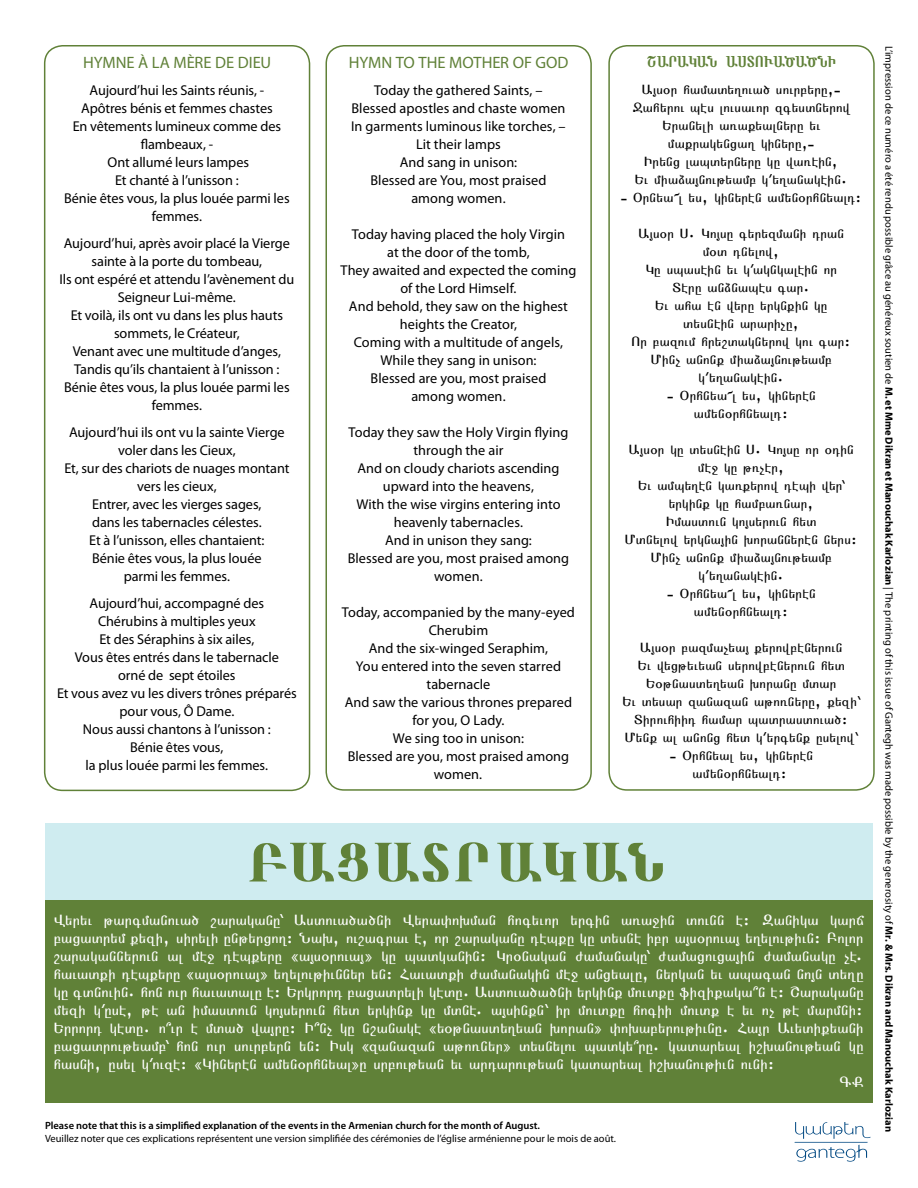
<style>
.page{position:relative;width:918px;height:1188px;background:#fff}
.page>*{position:absolute;margin:0;border:0;box-sizing:border-box;transform-origin:0 0}
.t1{font:700 52.5px "Alik";letter-spacing:.03em;color:#608138}
.t2{font:16.5px "Myriad Pro";color:#608138}
.t3{font:700 16.5px "Ardahan";letter-spacing:-.015em;color:#608138}
.t4{font:15px "Arasan";letter-spacing:.01em;color:#fff}
.t5{font:14.25px/18px "Myriad Pro";letter-spacing:-.005em;color:#000;text-align:center}
.t6{font:13.5px/18px "Arasan";letter-spacing:.015em;color:#000;text-align:center}
.t7{font:10.5px "Myriad Pro";color:#000}
.t8{font:600 10.5px "Myriad Pro";color:#000}
.s1{font-weight:700}
</style>
<div class="page">
<div style="left:44px;top:45px;width:266px;height:746px;border:2px solid #608138;border-radius:18px"></div>
<div style="left:326px;top:45px;width:266px;height:746px;border:2px solid #608138;border-radius:18px"></div>
<div style="left:608px;top:45px;width:267px;height:746px;border:2px solid #608138;border-radius:18px"></div>
<div style="left:45px;top:824px;width:828px;height:76px;background:#cfecf0"></div>
<div style="left:45px;top:900px;width:828px;height:203px;background:#608138"></div>
<svg style="left:795px;top:1122px;width:76px;height:40px"></svg>
<p class="t2" style="left:83px;top:52px;width:190px">HYMNE À LA MÈRE DE DIEU</p>
<p class="t5" style="left:64px;top:81px;width:227px">Aujourd’hui les Saints réunis, -<br>Apôtres bénis et femmes chastes<br>En vêtements lumineux comme des flambeaux, -<br>Ont allumé leurs lampes<br>Et chanté à l’unisson :<br>Bénie êtes vous, la plus louée parmi les femmes.</p>
<p class="t5" style="left:60px;top:234px;width:236px">Aujourd’hui, après avoir placé la Vierge sainte à la porte du tombeau,<br>Ils ont espéré et attendu l’avènement du<br>Seigneur Lui-même.<br>Et voilà, ils ont vu dans les plus hauts sommets, le Créateur,<br>Venant avec une multitude d’anges,<br>Tandis qu’ils chantaient à l’unisson :<br>Bénie êtes vous, la plus louée parmi les femmes.</p>
<p class="t5" style="left:64px;top:423px;width:227px">Aujourd’hui ils ont vu la sainte Vierge voler dans les Cieux,<br>Et, sur des chariots de nuages montant vers les cieux,<br>Entrer, avec les vierges sages,<br>dans les tabernacles célestes.<br>Et à l’unisson, elles chantaient:<br>Bénie êtes vous, la plus louée<br>parmi les femmes.</p>
<p class="t5" style="left:57px;top:594px;width:241px">Aujourd’hui, accompagné des<br>Chérubins à multiples yeux<br>Et des Séraphins à six ailes,<br>Vous êtes entrés dans le tabernacle<br>orné de sept étoiles<br>Et vous avez vu les divers trônes préparés pour vous, Ô Dame.<br>Nous aussi chantons à l’unisson :<br>Bénie êtes vous,<br>la plus louée parmi les femmes.</p>
<p class="t2" style="left:349px;top:52px;width:221px">HYMN TO THE MOTHER OF GOD</p>
<p class="t5" style="left:351px;top:81px;width:216px">Today the gathered Saints, –<br>Blessed apostles and chaste women<br>In garments luminous like torches, –<br>Lit their lamps<br>And sang in unison:<br>Blessed are You, most praised among women.</p>
<p class="t5" style="left:340px;top:225px;width:238px">Today having placed the holy Virgin<br>at the door of the tomb,<br>They awaited and expected the coming of the Lord Himself.<br>And behold, they saw on the highest heights the Creator,<br>Coming with a multitude of angels,<br>While they sang in unison:<br>Blessed are you, most praised<br>among women.</p>
<p class="t5" style="left:348px;top:423px;width:223px">Today they saw the Holy Virgin flying through the air<br>And on cloudy chariots ascending upward into the heavens,<br>With the wise virgins entering into heavenly tabernacles.<br>And in unison they sang:<br>Blessed are you, most praised among women.</p>
<p class="t5" style="left:342px;top:603px;width:235px">Today, accompanied by the many-eyed<br>Cherubim<br>And the six-winged Seraphim,<br>You entered into the seven starred tabernacle<br>And saw the various thrones prepared for you, O Lady.<br>We sing too in unison:<br>Blessed are you, most praised among women.</p>
<p class="t3" style="left:647px;top:56px;width:191px">&lt;ARAGAN ASDOVA?A?NI</p>
<p class="t6" style="left:620px;top:81px;width:243px">A3s0r hamady.ova/ sovrpyru56 }ahyrov bes lovsavor zcysdnyrow<br>Yranyli a-akyalnyru yv makragynxa. ginyru56<br>Irynx labdyrnyru gu wa-ein5<br>Yv mia2a3nov;yamp g4y.anagein7<br>6 )rnya~l ys5 ginyren amyn0rhnyalt1</p>
<p class="t6" style="left:632px;top:225px;width:221px">A3s0r S7 Go3su cyryzmani tran m0d tnylow5<br>Gu sbasein yv g4agngalein or<br>Deru an2nabes car7<br>Yv aha en wyru yrgnkin gu dysnein arari[u5<br>Or pazovm hry,dagnyrow gov car1<br>Min[ anonk mia2a3nov;yamp g4y.anagein7<br>6 )rhnya~l ys5 ginyren amyn0rhnyalt1</p>
<p class="t6" style="left:625px;top:441px;width:234px">A3s0r gu dysnein S7 Go3su or 0tin me] gu ;-[er5<br>Yv amby.en ga-kyrow tebi wyr` yrgink gu hampa-nar5<br>Imasdovn go3syrovn hyd<br>Mdnylow yrgna3in qorannyren nyrs1<br>Min[ anonk mia2a3nov;yamp g4y.anagein7<br>6 )rhnya~l ys5 ginyren amyn0rhnyalt1</p>
<p class="t6" style="left:623px;top:639px;width:239px">A3s0r pazma[ya3 kyrowpenyrovn<br>Yv wyx;yvyan syrowpenyrovn hyd<br>Y0;nasdy.yan qoranu mdar<br>Yv dysar zanazan a;o-nyru5 kyzi`<br>Dirovhiit hamar badrasdova/1<br>Mynk al anonx hyd g4yrcynk usylow`<br>6 )rhnyal ys5 ginyren amyn0rhnyalt1</p>
<h1 class="t1" style="left:249px;top:826px;width:422px">PAXADRAGAN</h1>
<p class="t4" style="left:54px;top:914px;width:811px">Wyryv ;arcmanova/ ,araganu` Asdova/a/ni Wyra’oqman hocyvor yrcin a-a]in dovnn e1 Zaniga garj</p>
<p class="t4" style="left:54px;top:932px;width:811px">paxadrym kyzi5 siryli un;yrxo.1 Naq5 ov,acrav e5 or ,araganu tebku gu dysne ipr a3s0rova3 y.ylov;ivn1 Polor</p>
<p class="t4" style="left:54px;top:950px;width:811px">,aragannyrovn al me] tebkyru 8a3s0rova39 gu badganin1 Gr0nagan =amanagu` =amaxovxa3in =amanagu [e7</p>
<p class="t4" style="left:54px;top:968px;width:811px">havadki tebkyru 8a3s0rova39 y.ylov;ivnnyr yn1 Havadki =amanagin me] anxyalu5 nyrgan yv abacan no3n dy.u</p>
<p class="t4" style="left:54px;top:986px;width:811px">gu cdnovin7 hon ovr havadalu e1 Yrgrort paxadryli gedu7 Asdova/a/ni yrgink movdku fizikaga|n e1 &lt;araganu</p>
<p class="t4" style="left:54px;top:1004px;width:811px">myzi g4use5 ;e an imasdovn go3syrovn hyd yrgink gu mdne7 a3sinkn` ir movdku hocii movdk e yv o[ ;e marmni1</p>
<p class="t4" style="left:54px;top:1022px;width:811px">Yrrort gedu7 o|vr e mda/ wa3ru1 I|n[ gu n,anage 8y0;nasdy.yan qoran9 ‘oqapyrov;ivnu7 Ha3r Avydikyani</p>
<p class="t4" style="left:54px;top:1040px;width:811px">paxadrov;yamp` hon ovr sovrpyrn yn1 Isg 8zanazan a;o-nyr9 dysnylov badgy|ru7 gadaryal i,qanov;yan gu</p>
<p class="t4" style="left:54px;top:1058px;width:723px">hasni5 usyl g4ovze1 8Ginyren amyn0rhnyal9u srpov;yan yv artarov;yan gadaryal i,qanov;ivn ovni1</p>
<p class="t4" style="left:839px;top:1076px;width:26px">CK</p>
<p class="t8" style="left:45px;top:1119px;width:497px">Please note that this is a simplified explanation of the events in the Armenian church for the month of August.</p>
<p class="t7" style="left:45px;top:1132px;width:573px">Veuillez noter que ces explications représentent une version simplifiée des cérémonies de l’église arménienne pour le mois de août.</p>
<p class="t7" style="left:896px;top:46px;width:1087px;rotate:90deg">L’impression de ce numéro a été rendu possible grâce au généreux soutien de <span class="s1">M. et Mme Dikran et Manouchak Karlozian</span> | The printing of this issue of Gantegh was made possible by the generosity of <span class="s1">Mr. &amp; Mrs. Dikran and Manouchak Karlozian</span></p>
</div>
